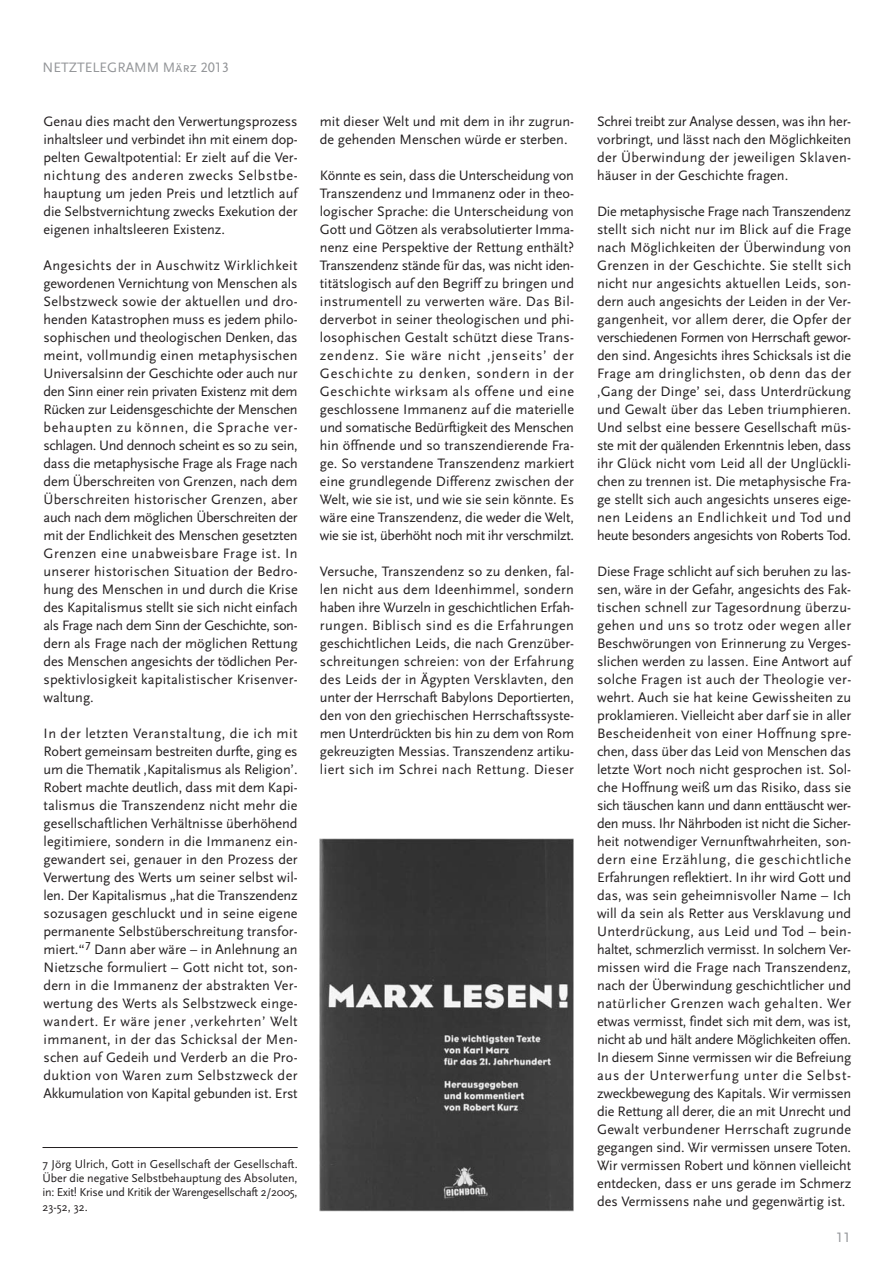
<style>
.page{position:relative;width:893px;height:1263px;background:#fff}
.page>*{position:absolute;margin:0;border:0;box-sizing:border-box;transform-origin:0 0}
.t1{font:14.25px/18px "Scala Sans";color:#231f20;text-align:justify}
.t2{font:14.25px "Scala Sans Caps";color:#939598}
.t3{font:12px/14.2px "Scala Sans";letter-spacing:-.02em;color:#231f20;text-align:justify}
</style>
<div class="page">
<img style="left:320px;top:838px;width:253px;height:374px">
<hr style="left:43px;top:1147px;width:255px;height:1px;background:#231f20">
<p class="t2" style="left:43px;top:59px;width:188px">NETZTELEGRAMM März 2013</p>
<p class="t1" style="left:43px;top:114px;width:256px">Genau dies macht den Verwertungsprozess inhaltsleer und verbindet ihn mit einem dop&shy;pelten Gewaltpotential: Er zielt auf die Ver&shy;nichtung des anderen zwecks Selbstbe&shy;hauptung um jeden Preis und letztlich auf die Selbstvernichtung zwecks Exekution der eigenen inhaltsleeren Existenz.</p>
<p class="t1" style="left:43px;top:258px;width:256px">Angesichts der in Auschwitz Wirklichkeit gewordenen Vernichtung von Menschen als Selbstzweck sowie der aktuellen und dro&shy;henden Katastrophen muss es jedem philo&shy;sophischen und theologischen Denken, das meint, vollmundig einen metaphysischen Universalsinn der Geschichte oder auch nur den Sinn einer rein privaten Existenz mit dem Rücken zur Leidensgeschichte der Menschen behaupten zu können, die Sprache ver&shy;schlagen. Und dennoch scheint es so zu sein, dass die metaphysische Frage als Frage nach dem Überschreiten von Grenzen, nach dem Überschreiten historischer Grenzen, aber auch nach dem möglichen Überschreiten der mit der Endlichkeit des Menschen gesetzten Grenzen eine unabweisbare Frage ist. In unserer historischen Situation der Bedro&shy;hung des Menschen in und durch die Krise des Kapitalismus stellt sie sich nicht einfach als Frage nach dem Sinn der Geschichte, son&shy;dern als Frage nach der möglichen Rettung des Menschen angesichts der tödlichen Per&shy;spektivlosigkeit kapitalistischer Krisenver&shy;waltung.</p>
<p class="t1" style="left:43px;top:726px;width:256px">In der letzten Veranstaltung, die ich mit Robert gemeinsam bestreiten durfte, ging es um die Thematik ‚Kapitalismus als Religion’.<br>Robert machte deutlich, dass mit dem Kapi&shy;talismus die Transzendenz nicht mehr die gesellschaftlichen Verhältnisse überhöhend legitimiere, sondern in die Immanenz ein&shy;gewandert sei, genauer in den Prozess der Verwertung des Werts um seiner selbst wil&shy;len. Der Kapitalismus „hat die Transzendenz sozusagen geschluckt und in seine eigene permanente Selbstüberschreitung transfor&shy;miert.“<sup>7</sup> Dann aber wäre – in Anlehnung an Nietzsche formuliert – Gott nicht tot, son&shy;dern in die Immanenz der abstrakten Ver&shy;wertung des Werts als Selbstzweck einge&shy;wandert. Er wäre jener ‚verkehrten’ Welt immanent, in der das Schicksal der Men&shy;schen auf Gedeih und Verderb an die Pro&shy;duktion von Waren zum Selbstzweck der Akkumulation von Kapital gebunden ist. Erst</p>
<p class="t1" style="left:320px;top:114px;width:256px">mit dieser Welt und mit dem in ihr zugrun&shy;de gehenden Menschen würde er sterben.</p>
<p class="t1" style="left:320px;top:168px;width:256px">Könnte es sein, dass die Unterscheidung von Transzendenz und Immanenz oder in theo&shy;logischer Sprache: die Unterscheidung von Gott und Götzen als verabsolutierter Imma&shy;nenz eine Perspektive der Rettung enthält?<br>Transzendenz stände für das, was nicht iden&shy;titätslogisch auf den Begriff zu bringen und instrumentell zu verwerten wäre. Das Bil&shy;derverbot in seiner theologischen und phi&shy;losophischen Gestalt schützt diese Trans&shy;zendenz. Sie wäre nicht ‚jenseits’ der Geschichte zu denken, sondern in der Geschichte wirksam als offene und eine geschlossene Immanenz auf die materielle und somatische Bedürftigkeit des Menschen hin öffnende und so transzendierende Fra&shy;ge. So verstandene Transzendenz markiert eine grundlegende Differenz zwischen der Welt, wie sie ist, und wie sie sein könnte. Es wäre eine Transzendenz, die weder die Welt, wie sie ist, überhöht noch mit ihr verschmilzt.</p>
<p class="t1" style="left:320px;top:564px;width:256px">Versuche, Transzendenz so zu denken, fal&shy;len nicht aus dem Ideenhimmel, sondern haben ihre Wurzeln in geschichtlichen Erfah&shy;rungen. Biblisch sind es die Erfahrungen geschichtlichen Leids, die nach Grenzüber&shy;schreitungen schreien: von der Erfahrung des Leids der in Ägypten Versklavten, den unter der Herrschaft Babylons Deportierten, den von den griechischen Herrschaftssyste&shy;men Unterdrückten bis hin zu dem von Rom gekreuzigten Messias. Transzendenz artiku&shy;liert sich im Schrei nach Rettung. Dieser</p>
<p class="t3" style="left:43px;top:1158px;width:257px">7 Jörg Ulrich, Gott in Gesellschaft der Gesellschaft.<br>Über die negative Selbstbehauptung des Absoluten, in: Exit! Krise und Kritik der Warengesellschaft 2/2005, 23-52, 32.</p>
<p class="t1" style="left:597px;top:114px;width:256px">Schrei treibt zur Analyse dessen, was ihn her&shy;vorbringt, und lässt nach den Möglichkeiten der Überwindung der jeweiligen Sklaven&shy;häuser in der Geschichte fragen.</p>
<p class="t1" style="left:597px;top:204px;width:256px">Die metaphysische Frage nach Transzendenz stellt sich nicht nur im Blick auf die Frage nach Möglichkeiten der Überwindung von Grenzen in der Geschichte. Sie stellt sich nicht nur angesichts aktuellen Leids, son&shy;dern auch angesichts der Leiden in der Ver&shy;gangenheit, vor allem derer, die Opfer der verschiedenen Formen von Herrschaft gewor&shy;den sind. Angesichts ihres Schicksals ist die Frage am dringlichsten, ob denn das der ‚Gang der Dinge’ sei, dass Unterdrückung und Gewalt über das Leben triumphieren.<br>Und selbst eine bessere Gesellschaft müs&shy;ste mit der quälenden Erkenntnis leben, dass ihr Glück nicht vom Leid all der Unglückli&shy;chen zu trennen ist. Die metaphysische Fra&shy;ge stellt sich auch angesichts unseres eige&shy;nen Leidens an Endlichkeit und Tod und heute besonders angesichts von Roberts Tod.</p>
<p class="t1" style="left:597px;top:564px;width:256px">Diese Frage schlicht auf sich beruhen zu las&shy;sen, wäre in der Gefahr, angesichts des Fak&shy;tischen schnell zur Tagesordnung überzu&shy;gehen und uns so trotz oder wegen aller Beschwörungen von Erinnerung zu Verges&shy;slichen werden zu lassen. Eine Antwort auf solche Fragen ist auch der Theologie ver&shy;wehrt. Auch sie hat keine Gewissheiten zu proklamieren. Vielleicht aber darf sie in aller Bescheidenheit von einer Hoffnung spre&shy;chen, dass über das Leid von Menschen das letzte Wort noch nicht gesprochen ist. Sol&shy;che Hoffnung weiß um das Risiko, dass sie sich täuschen kann und dann enttäuscht wer&shy;den muss. Ihr Nährboden ist nicht die Sicher&shy;heit notwendiger Vernunftwahrheiten, son&shy;dern eine Erzählung, die geschichtliche Erfahrungen reflektiert. In ihr wird Gott und das, was sein geheimnisvoller Name – Ich will da sein als Retter aus Versklavung und Unterdrückung, aus Leid und Tod – bein&shy;haltet, schmerzlich vermisst. In solchem Ver&shy;missen wird die Frage nach Transzendenz, nach der Überwindung geschichtlicher und natürlicher Grenzen wach gehalten. Wer etwas vermisst, findet sich mit dem, was ist, nicht ab und hält andere Möglichkeiten offen.<br>In diesem Sinne vermissen wir die Befreiung aus der Unterwerfung unter die Selbst&shy;zweckbewegung des Kapitals. Wir vermissen die Rettung all derer, die an mit Unrecht und Gewalt verbundener Herrschaft zugrunde gegangen sind. Wir vermissen unsere Toten.<br>Wir vermissen Robert und können vielleicht entdecken, dass er uns gerade im Schmerz des Vermissens nahe und gegenwärtig ist.</p>
<p class="t2" style="left:836px;top:1229px;width:16px">11</p>
</div>
